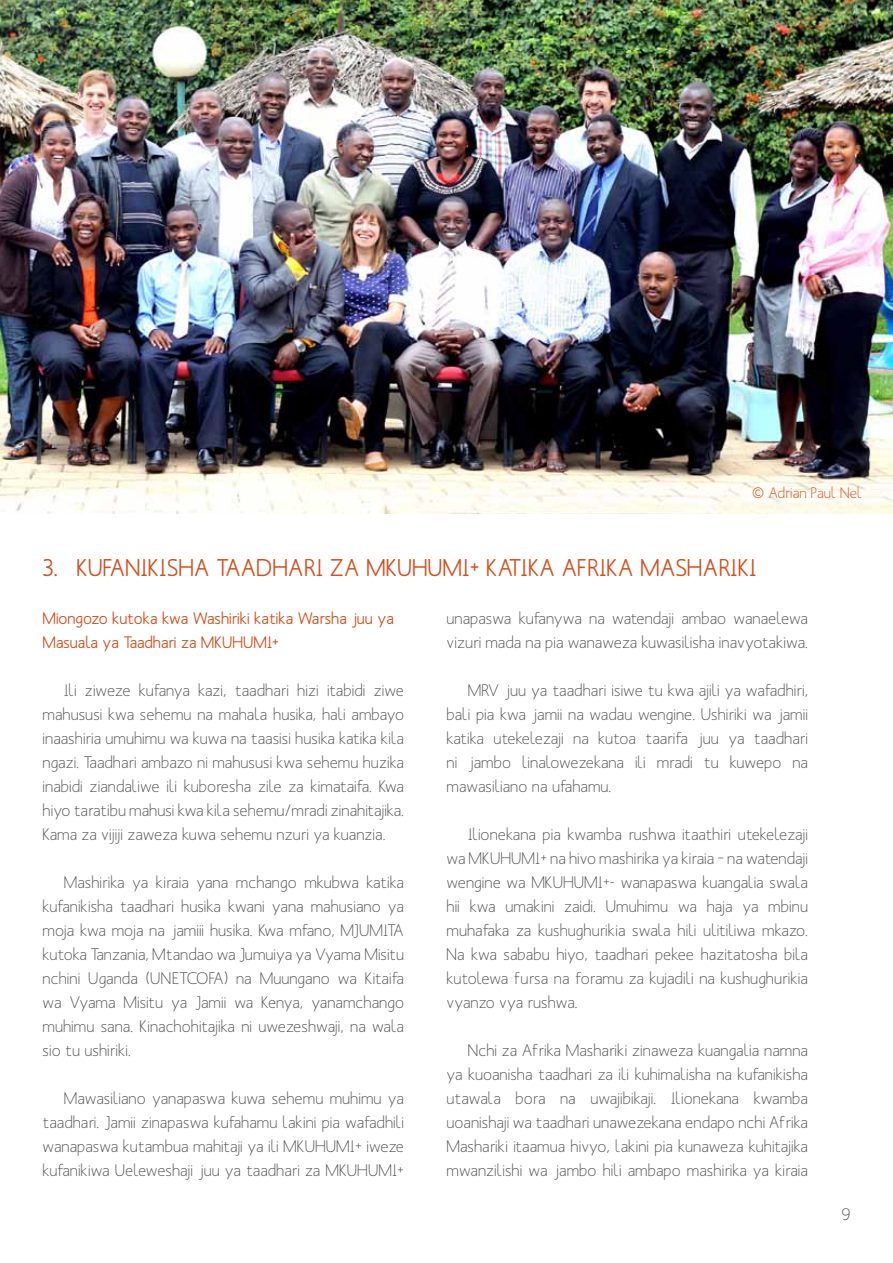
<style>
.page{position:relative;width:893px;height:1263px;background:#fff}
.page>*{position:absolute;margin:0;border:0;box-sizing:border-box;transform-origin:0 0}
.t1{font:500 24px "Mank Sans";color:#d3501e}
.t2{font:16.5px/24px "Mank Sans";letter-spacing:.005em;color:#4d4d4f;text-align:justify}
.t3{font:500 16.5px/24px "Mank Sans";color:#d3501e}
.t4{font:15px "Mank Sans";letter-spacing:.005em;color:#d34f1d}
</style>
<div class="page">
<img style="left:0;top:0;width:893px;height:513px">
<p class="t4" style="left:752px;top:483px;width:111px">© Adrian Paul Nel</p>
<h1 class="t1" style="left:43px;top:552px;width:715px">3. KUFANIKISHA TAADHARI ZA MKUHUMI+ KATIKA AFRIKA MASHARIKI</h1>
<p class="t3" style="left:43px;top:606px;width:353px">Miongozo kutoka kwa Washiriki katika Warsha juu ya<br>Masuala ya Taadhari za MKUHUMI+</p>
<p class="t2" style="left:43px;top:678px;width:363px;text-indent:21px">Ili ziweze kufanya kazi, taadhari hizi itabidi ziwe mahususi kwa sehemu na mahala husika, hali ambayo inaashiria umuhimu wa kuwa na taasisi husika katika kila ngazi. Taadhari ambazo ni mahususi kwa sehemu huzika inabidi ziandaliwe ili kuboresha zile za kimataifa. Kwa hiyo taratibu mahusi kwa kila sehemu/mradi zinahitajika.<br>Kama za vijiji zaweza kuwa sehemu nzuri ya kuanzia.</p>
<p class="t2" style="left:43px;top:870px;width:363px;text-indent:21px">Mashirika ya kiraia yana mchango mkubwa katika kufanikisha taadhari husika kwani yana mahusiano ya moja kwa moja na jamiii husika. Kwa mfano, MJUMITA kutoka Tanzania, Mtandao wa Jumuiya ya Vyama Misitu nchini Uganda (UNETCOFA) na Muungano wa Kitaifa wa Vyama Misitu ya Jamii wa Kenya, yanamchango muhimu sana. Kinachohitajika ni uwezeshwaji, na wala sio tu ushiriki.</p>
<p class="t2" style="left:43px;top:1086px;width:363px;text-indent:21px">Mawasiliano yanapaswa kuwa sehemu muhimu ya taadhari. Jamii zinapaswa kufahamu lakini pia wafadhili wanapaswa kutambua mahitaji ya ili MKUHUMI+ iweze kufanikiwa Ueleweshaji juu ya taadhari za MKUHUMI+</p>
<p class="t2" style="left:446px;top:606px;width:363px">unapaswa kufanywa na watendaji ambao wanaelewa vizuri mada na pia wanaweza kuwasilisha inavyotakiwa.</p>
<p class="t2" style="left:446px;top:678px;width:363px;text-indent:21px">MRV juu ya taadhari isiwe tu kwa ajili ya wafadhiri, bali pia kwa jamii na wadau wengine. Ushiriki wa jamii katika utekelezaji na kutoa taarifa juu ya taadhari ni jambo linalowezekana ili mradi tu kuwepo na mawasiliano na ufahamu.</p>
<p class="t2" style="left:446px;top:822px;width:363px;text-indent:21px">Ilionekana pia kwamba rushwa itaathiri utekelezaji wa MKUHUMI+ na hivo mashirika ya kiraia – na watendaji wengine wa MKUHUMI+- wanapaswa kuangalia swala hii kwa umakini zaidi. Umuhimu wa haja ya mbinu muhafaka za kushughurikia swala hili ulitiliwa mkazo.<br>Na kwa sababu hiyo, taadhari pekee hazitatosha bila kutolewa fursa na foramu za kujadili na kushughurikia vyanzo vya rushwa.</p>
<p class="t2" style="left:446px;top:1038px;width:363px;text-indent:21px">Nchi za Afrika Mashariki zinaweza kuangalia namna ya kuoanisha taadhari za ili kuhimalisha na kufanikisha utawala bora na uwajibikaji. Ilionekana kwamba uoanishaji wa taadhari unawezekana endapo nchi Afrika Mashariki itaamua hivyo, lakini pia kunaweza kuhitajika mwanzilishi wa jambo hili ambapo mashirika ya kiraia</p>
<p class="t2" style="left:841px;top:1203px;width:11px">9</p>
</div>
